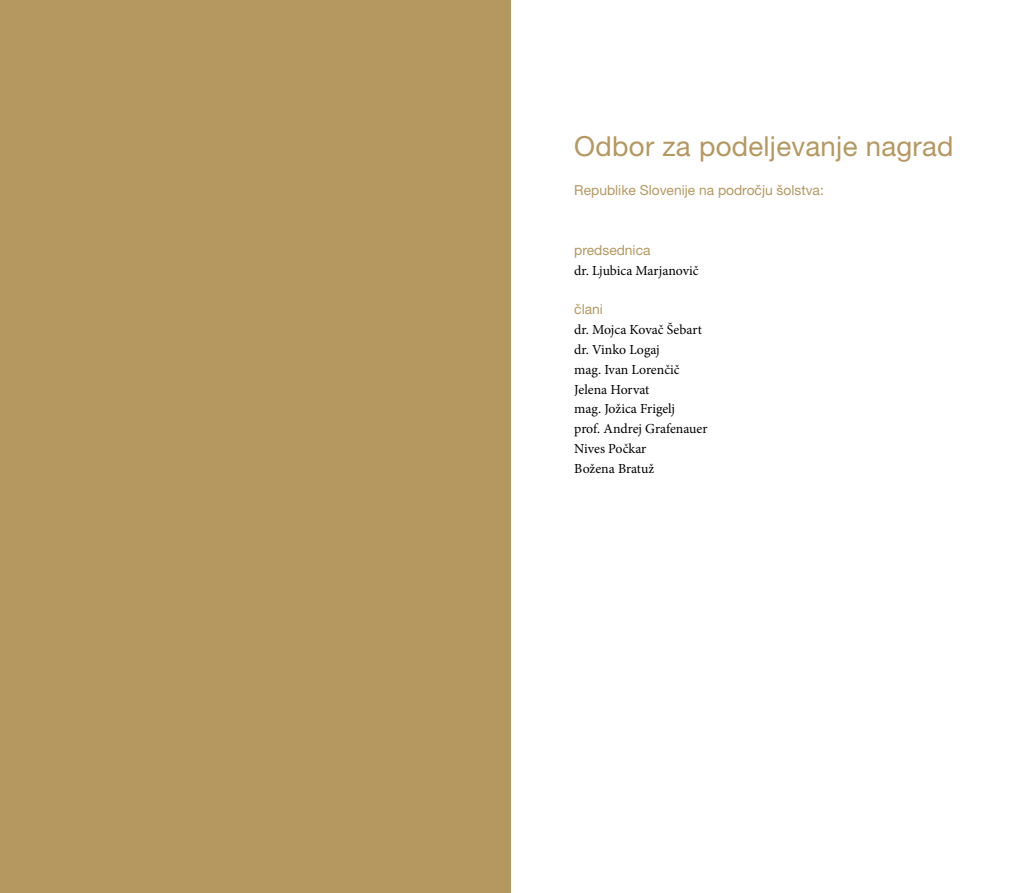
<style>
.page{position:relative;width:1021px;height:893px;background:#fff}
.page>*{position:absolute;margin:0;border:0;box-sizing:border-box;transform-origin:0 0}
.t1{font:27.6px "Hel Neue Slo Roman";letter-spacing:.01em;color:#b59860}
.t2{font:13.8px/19.8px "Minion Pro";letter-spacing:-.005em;color:#000}
.t3{font:13.8px "Hel Neue Slo Roman";color:#b59860}
</style>
<div class="page">
<div style="left:0;top:0;width:510px;height:893px;background:#b59860"></div>
<h1 class="t1" style="left:574px;top:130px;width:381px">Odbor za podeljevanje nagrad</h1>
<p class="t3" style="left:574px;top:182px;width:251px">Republike Slovenije na področju šolstva:</p>
<p class="t3" style="left:574px;top:242px;width:78px">predsednica</p>
<p class="t2" style="left:574px;top:260px;width:126px">dr. Ljubica Marjanovič</p>
<p class="t3" style="left:574px;top:301px;width:30px">člani</p>
<p class="t2" style="left:574px;top:320px;width:135px">dr. Mojca Kovač Šebart dr. Vinko Logaj<br>mag. Ivan Lorenčič<br>Jelena Horvat<br>mag. Jožica Frigelj<br>prof. Andrej Grafenauer<br>Nives Počkar<br>Božena Bratuž</p>
</div>
